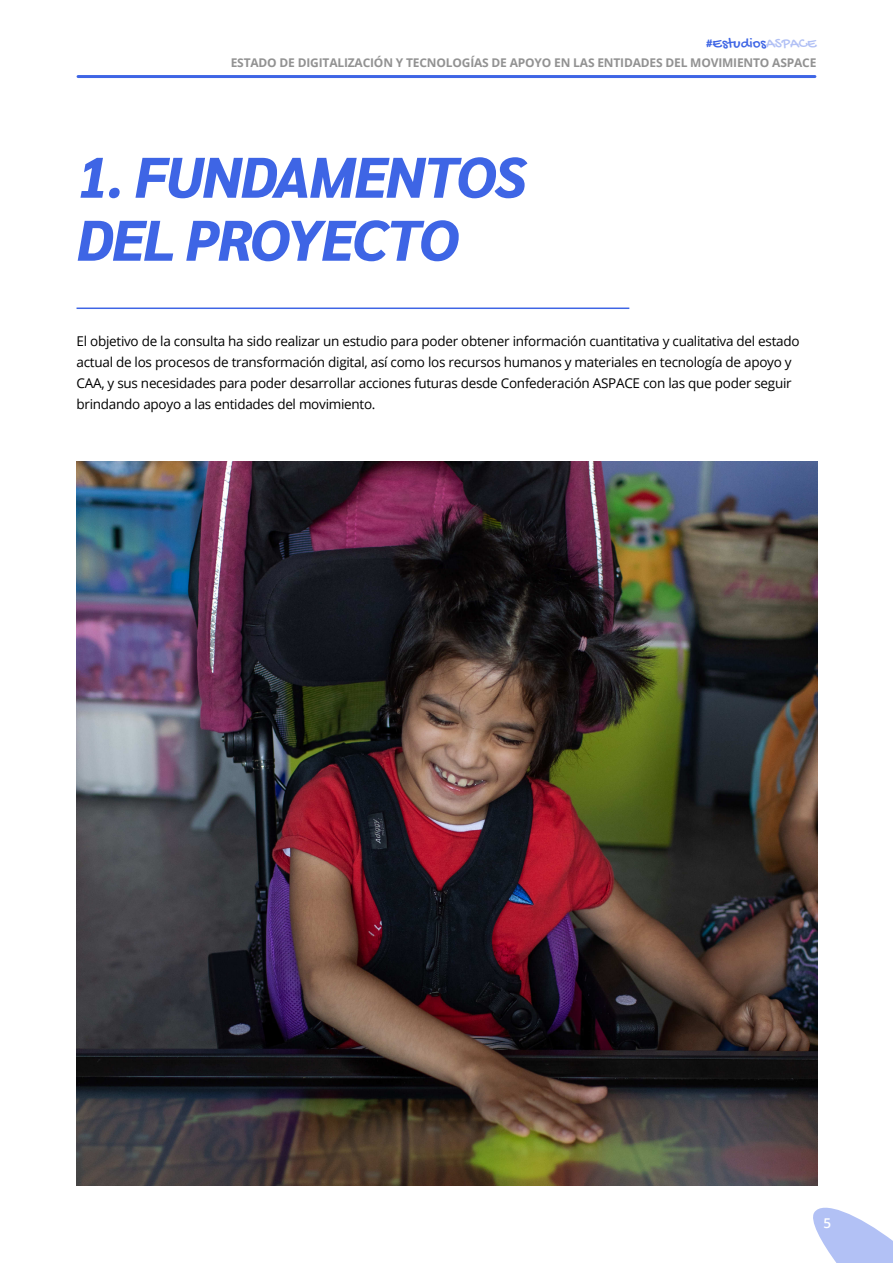
<style>
.page{position:relative;width:893px;height:1263px;background:#fff}
.page>*{position:absolute;margin:0;border:0;box-sizing:border-box;transform-origin:0 0}
.t1{font:italic 800 57px/63px "Sarabun";letter-spacing:-.03em;color:#3e65e5}
.t2{font:15px "Gochi Hand";color:#3e65e5}
.t3{font:13.5px/21px "Open Sans";letter-spacing:-.02em;color:#000}
.t4{font:600 13.5px "Open Sans";color:#fff}
.t5{font:700 12px "Open Sans";letter-spacing:-.015em;color:#929292}
.s1{color:#b2c1f5}
</style>
<div class="page">
<hr style="left:77px;top:307px;width:552px;height:2px;background:#3e65e5">
<img style="left:77px;top:461px;width:740px;height:724px">
<hr style="left:78px;top:75px;width:737px;height:3px;background:#3e65e5">
<svg style="left:813px;top:1207px;width:80px;height:56px"></svg>
<p class="t2" style="left:706px;top:35px;width:112px">#Estudios<span class="s1">ASPACE</span></p>
<p class="t5" style="left:231px;top:54px;width:587px">ESTADO DE DIGITALIZACIÓN Y TECNOLOGÍAS DE APOYO EN LAS ENTIDADES DEL MOVIMIENTO ASPACE</p>
<h1 class="t1" style="left:77px;top:147px;width:451px">1. FUNDAMENTOS<br>DEL PROYECTO</h1>
<p class="t3" style="left:77px;top:330px;width:725px">El objetivo de la consulta ha sido realizar un estudio para poder obtener información cuantitativa y cualitativa del estado actual de los procesos de transformación digital, así como los recursos humanos y materiales en tecnología de apoyo y CAA, y sus necesidades para poder desarrollar acciones futuras desde Confederación ASPACE con las que poder seguir brindando apoyo a las entidades del movimiento.</p>
<p class="t4" style="left:824px;top:1214px;width:9px">5</p>
</div>
